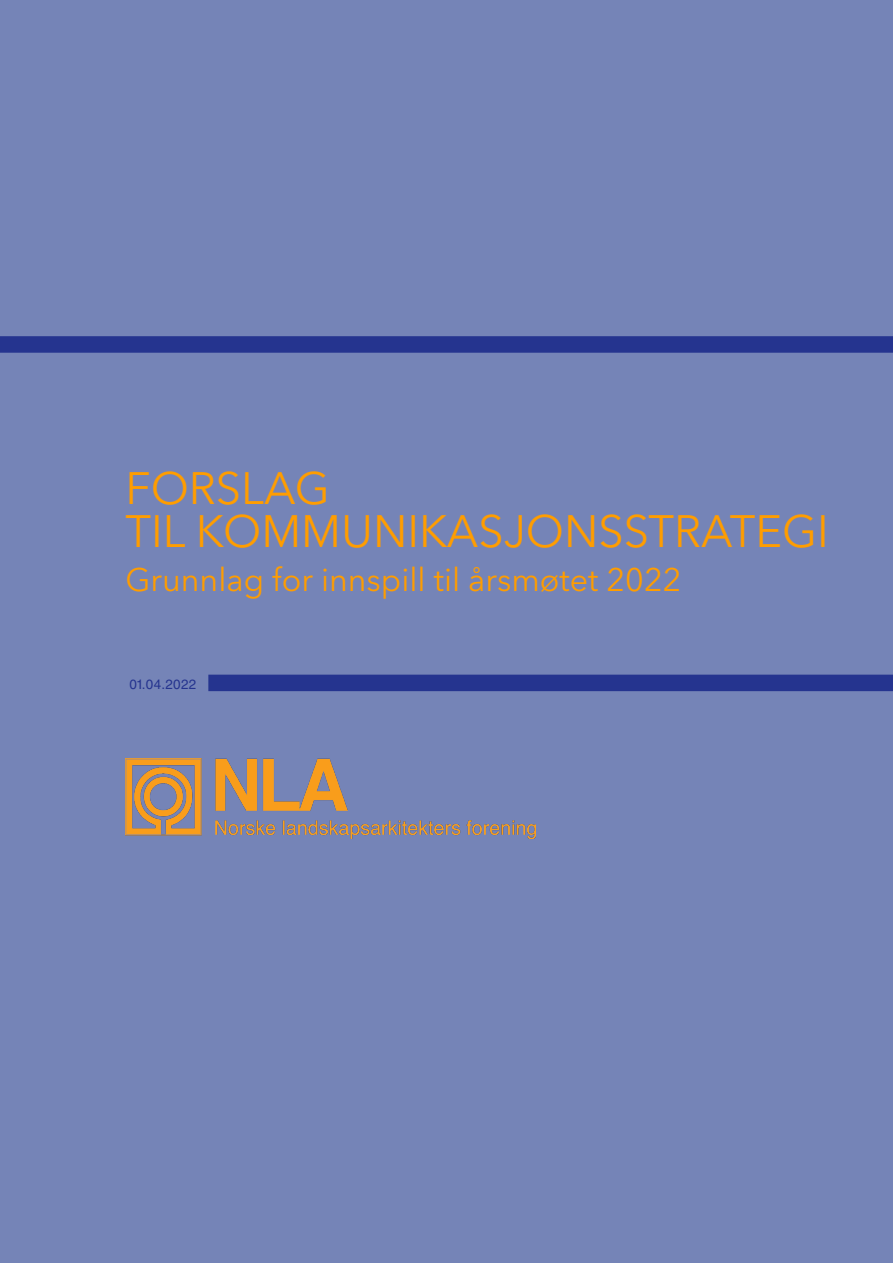
<style>
.page{position:relative;width:893px;height:1263px;background:#7584b7}
.page>*{position:absolute;margin:0;border:0;box-sizing:border-box;transform-origin:0 0}
.Forside_Headline_-_A{font:45px "Avenir Next LT Pro";color:#ff9d00}
.Forside_Headline_-_A-2{font:32.25px "Avenir Next LT Pro";color:#ff9d00}
.Running_Headers_Page{font:13.5px "Helvetica LT Std";letter-spacing:.02em;color:#25348f}
</style>
<div class="page">
<img style="left:125px;top:758px;width:410px;height:80px">
<div style="left:0;top:336px;width:893px;height:17px;background:#25348f"></div>
<div style="left:208px;top:675px;width:685px;height:16px;background:#25348f"></div>
<p class="Forside_Headline_-_A" style="left:125px;top:461px;width:206px">FORSLAG</p>
<p class="Forside_Headline_-_A" style="left:125px;top:505px;width:705px">TIL KOMMUNIKASJONSSTRATEGI</p>
<p class="Forside_Headline_-_A-2" style="left:125px;top:560px;width:557px">Grunnlag for innspill til årsmøtet 2022</p>
<p class="Running_Headers_Page" style="left:129px;top:676px;width:68px">01.04.2022</p>
</div>
